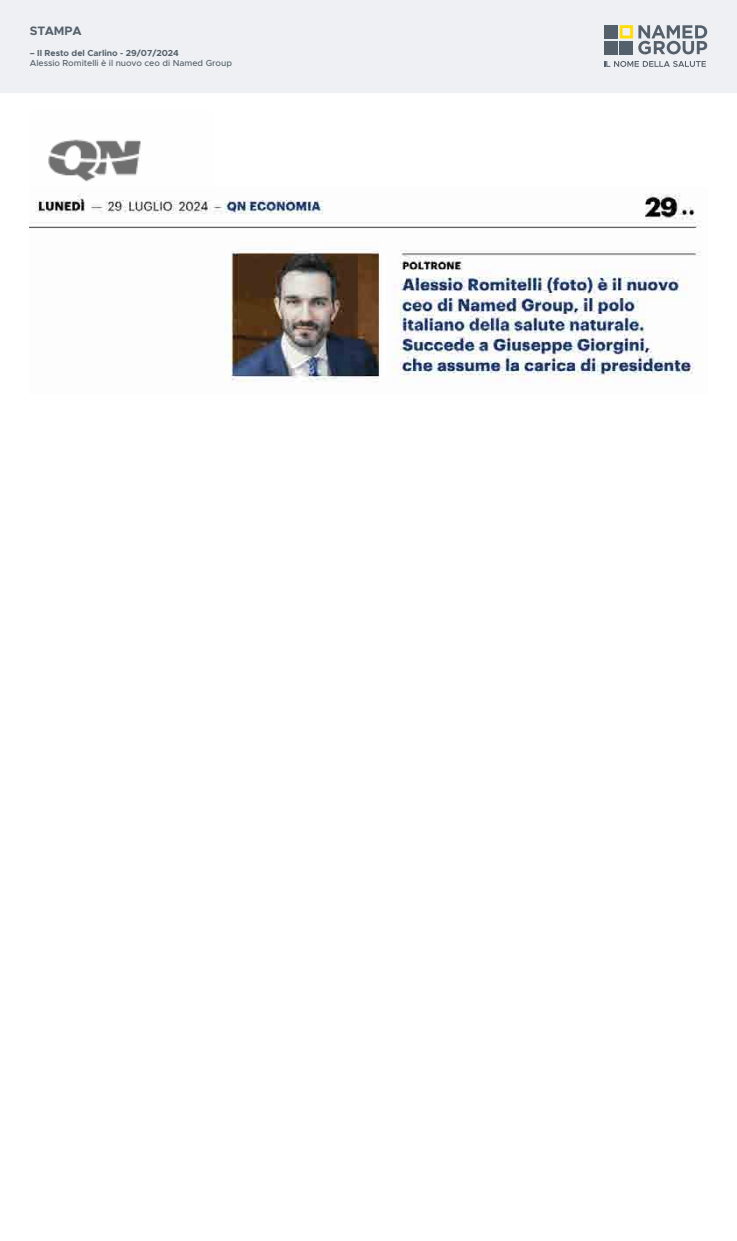
<style>
.page{position:relative;width:737px;height:1241px;background:#fff}
.page>*{position:absolute;margin:0;border:0;box-sizing:border-box;transform-origin:0 0}
.t1{font:700 12.25px "Metropolis";color:#54616c}
.t2{font:500 8.75px "Metropolis";color:#54616c}
.t3{font:700 8.75px "Metropolis";color:#54616c}
</style>
<div class="page">
<div style="left:0;top:0;width:737px;height:92px;background:#eff0f3"></div>
<svg style="left:619px;top:25px;width:88px;height:29px"></svg>
<div style="left:604px;top:25px;width:13px;height:13px;background:#54616c"></div>
<div style="left:604px;top:41px;width:13px;height:13px;background:#54616c"></div>
<div style="left:619px;top:41px;width:14px;height:13px;background:#54616c"></div>
<svg style="left:604px;top:61px;width:102px;height:6px"></svg>
<img style="left:48px;top:139px;width:93px;height:42px">
<img style="left:30px;top:193px;width:671px;height:189px">
<h1 class="t1" style="left:30px;top:23px;width:54px">STAMPA</h1>
<p class="t3" style="left:30px;top:47px;width:151px">– Il Resto del Carlino - 29/07/2024</p>
<p class="t2" style="left:30px;top:58px;width:204px">Alessio Romitelli è il nuovo ceo di Named Group</p>
</div>
